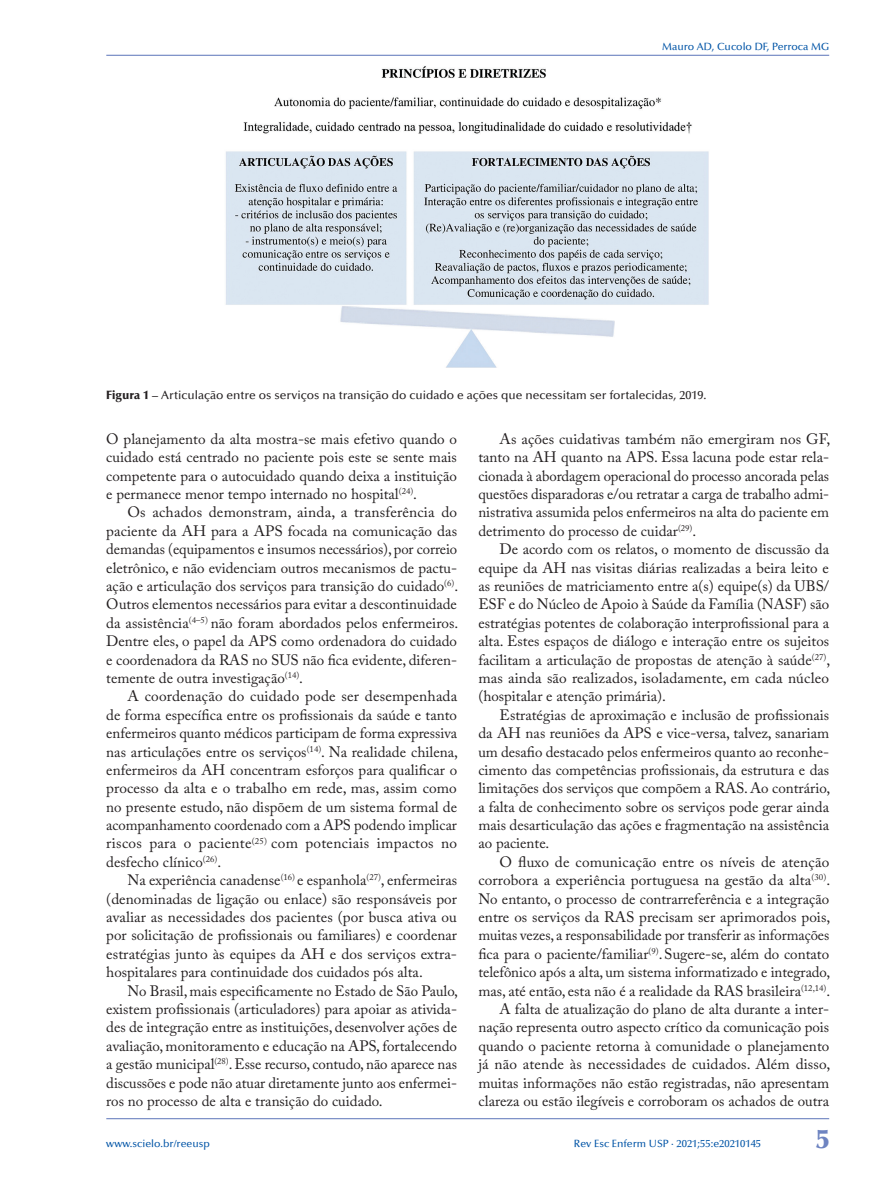
<style>
.page{position:relative;width:893px;height:1191px;background:#fff}
.page>*{position:absolute;margin:0;border:0;box-sizing:border-box;transform-origin:0 0}
.t1{font:900 27px "Optima LT";color:#6e84c1}
.Texto{font:15px/18.5px "Adobe Caslon Pro";color:#231f20;text-align:justify}
.Titulo_Tabela___Lege{font:500 12px "Optima LT";color:#231f20}
.t2{font:500 10.5px "Optima LT";color:#0154a6}
.s1{font-weight:900}
</style>
<div class="page">
<hr style="left:106px;top:1118px;width:723px;height:1px;background:#6e84c1">
<hr style="left:106px;top:55px;width:723px;height:1px;background:#6e84c1">
<img style="left:225px;top:66px;width:484px;height:302px">
<p class="t2" style="left:662px;top:40px;width:169px">Mauro AD, Cucolo DF, Perroca MG</p>
<p class="Titulo_Tabela___Lege" style="left:106px;top:388px;width:602px"><span class="s1">Figura 1</span> – Articulação entre os serviços na transição do cuidado e ações que necessitam ser fortalecidas, 2019.</p>
<p class="Texto" style="left:106px;top:429px;width:352px">O planejamento da alta mostra-se mais efetivo quando o cuidado está centrado no paciente pois este se sente mais competente para o autocuidado quando deixa a instituição e permanece menor tempo internado no hospital<sup>(24)</sup>.</p>
<p class="Texto" style="left:106px;top:503px;width:353px;text-indent:21px">Os achados demonstram, ainda, a transferência do paciente da AH para a APS focada na comunicação das demandas (equipamentos e insumos necessários), por correio eletrônico, e não evidenciam outros mecanismos de pactu&shy;ação e articulação dos serviços para transição do cuidado<sup>(6)</sup>.<br>Outros elementos necessários para evitar a descontinuidade da assistência<sup>(4–5)</sup> não foram abordados pelos enfermeiros.<br>Dentre eles, o papel da APS como ordenadora do cuidado e coordenadora da RAS no SUS não fica evidente, diferen&shy;temente de outra investigação<sup>(14)</sup>.</p>
<p class="Texto" style="left:106px;top:687px;width:353px;text-indent:21px">A coordenação do cuidado pode ser desempenhada de forma específica entre os profissionais da saúde e tanto enfermeiros quanto médicos participam de forma expressiva nas articulações entre os serviços<sup>(14)</sup>. Na realidade chilena, enfermeiros da AH concentram esforços para qualificar o processo da alta e o trabalho em rede, mas, assim como no presente estudo, não dispõem de um sistema formal de acompanhamento coordenado com a APS podendo implicar riscos para o paciente<sup>(25)</sup> com potenciais impactos no desfecho clínico<sup>(26)</sup>.</p>
<p class="Texto" style="left:106px;top:871px;width:352px;text-indent:21px">Na experiência canadense<sup>(16)</sup> e espanhola<sup>(27)</sup>, enfermeiras (denominadas de ligação ou enlace) são responsáveis por avaliar as necessidades dos pacientes (por busca ativa ou por solicitação de profissionais ou familiares) e coordenar estratégias junto às equipes da AH e dos serviços extra&shy;hospitalares para continuidade dos cuidados pós alta.</p>
<p class="Texto" style="left:106px;top:981px;width:353px;text-indent:21px">No Brasil, mais especificamente no Estado de São Paulo, existem profissionais (articuladores) para apoiar as ativida&shy;des de integração entre as instituições, desenvolver ações de avaliação, monitoramento e educação na APS, fortalecendo a gestão municipal<sup>(28)</sup>. Esse recurso, contudo, não aparece nas discussões e pode não atuar diretamente junto aos enfermei&shy;ros no processo de alta e transição do cuidado.</p>
<p class="Texto" style="left:478px;top:429px;width:353px;text-indent:21px">As ações cuidativas também não emergiram nos GF, tanto na AH quanto na APS. Essa lacuna pode estar rela&shy;cionada à abordagem operacional do processo ancorada pelas questões disparadoras e/ou retratar a carga de trabalho admi&shy;nistrativa assumida pelos enfermeiros na alta do paciente em detrimento do processo de cuidar<sup>(29)</sup>.</p>
<p class="Texto" style="left:478px;top:540px;width:353px;text-indent:21px">De acordo com os relatos, o momento de discussão da equipe da AH nas visitas diárias realizadas a beira leito e as reuniões de matriciamento entre a(s) equipe(s) da UBS/ ESF e do Núcleo de Apoio à Saúde da Família (NASF) são estratégias potentes de colaboração interprofissional para a alta. Estes espaços de diálogo e interação entre os sujeitos facilitam a articulação de propostas de atenção à saúde<sup>(27)</sup>, mas ainda são realizados, isoladamente, em cada núcleo (hospitalar e atenção primária).</p>
<p class="Texto" style="left:478px;top:705px;width:353px;text-indent:21px">Estratégias de aproximação e inclusão de profissionais da AH nas reuniões da APS e vice-versa, talvez, sanariam um desafio destacado pelos enfermeiros quanto ao reconhe&shy;cimento das competências profissionais, da estrutura e das limitações dos serviços que compõem a RAS. Ao contrário, a falta de conhecimento sobre os serviços pode gerar ainda mais desarticulação das ações e fragmentação na assistência ao paciente.</p>
<p class="Texto" style="left:478px;top:852px;width:353px;text-indent:21px">O fluxo de comunicação entre os níveis de atenção corrobora a experiência portuguesa na gestão da alta<sup>(30)</sup>.<br>No entanto, o processo de contrarreferência e a integração entre os serviços da RAS precisam ser aprimorados pois, muitas vezes, a responsabilidade por transferir as informações fica para o paciente/familiar<sup>(9)</sup>.Sugere-se, além do contato telefônico após a alta, um sistema informatizado e integrado, mas, até então, esta não é a realidade da RAS brasileira<sup>(12,14)</sup>.</p>
<p class="Texto" style="left:478px;top:999px;width:353px;text-indent:21px">A falta de atualização do plano de alta durante a inter&shy;nação representa outro aspecto crítico da comunicação pois quando o paciente retorna à comunidade o planejamento já não atende às necessidades de cuidados. Além disso, muitas informações não estão registradas, não apresentam clareza ou estão ilegíveis e corroboram os achados de outra</p>
<p class="t2" style="left:106px;top:1137px;width:105px">www.scielo.br/reeusp</p>
<p class="t2" style="left:574px;top:1137px;width:189px">Rev Esc Enferm USP · 2021;55:e20210145</p>
<h1 class="t1" style="left:816px;top:1123px;width:15px">5</h1>
</div>
